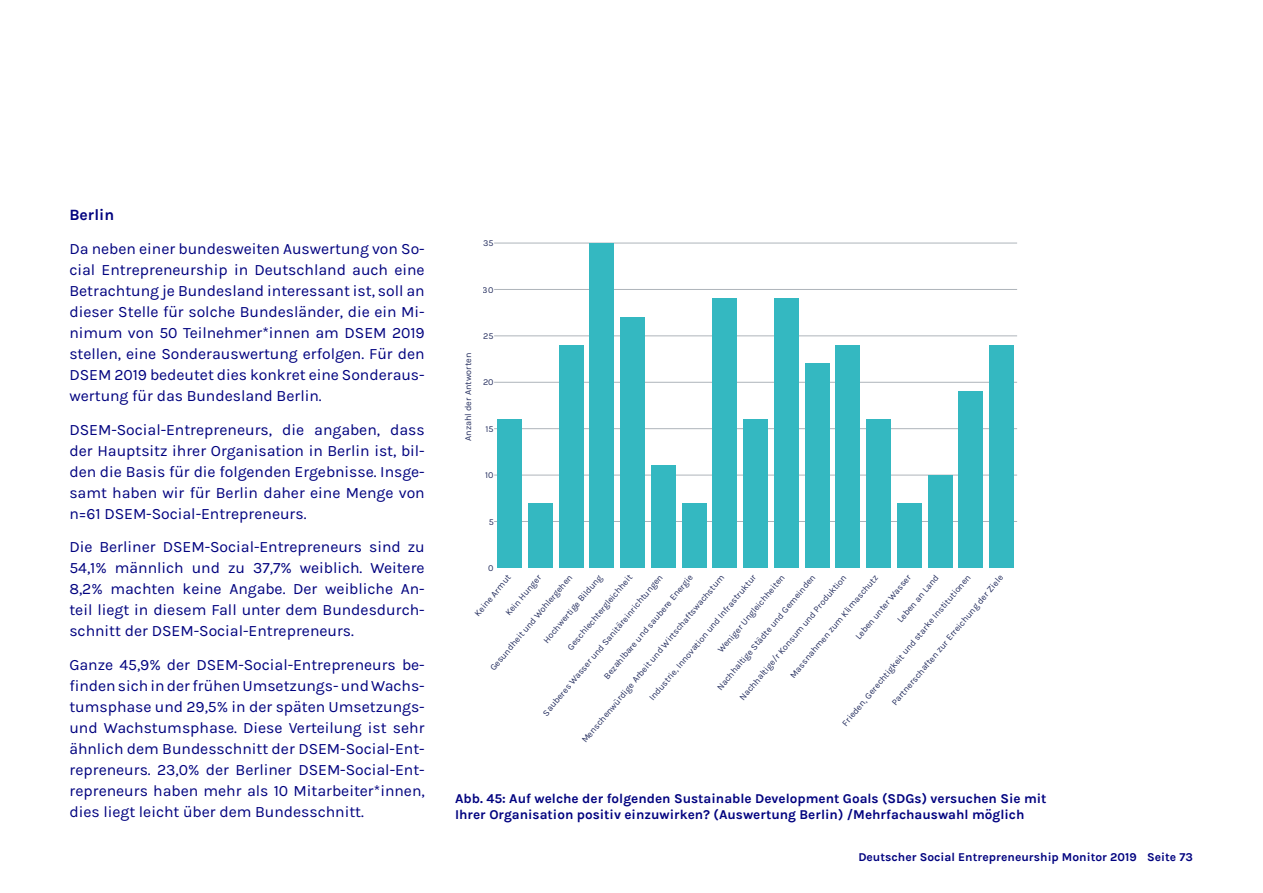
<style>
.page{position:relative;width:1263px;height:893px;background:#fff}
.page>*{position:absolute;margin:0;border:0;box-sizing:border-box;transform-origin:0 0}
.t1{font:15.75px/21px "Karla";letter-spacing:-.005em;color:#00027f;text-align:justify}
.t2{font:700 15.75px "Karla";color:#00027f}
.t3{font:700 13.5px/16.2px "Karla";color:#00027f}
.t4{font:700 12px "Karla";color:#00027f}
.t5{font:9px "Karla";color:#273060}
</style>
<div class="page">
<hr style="left:494px;top:521px;width:523px;height:1px;background:#aeb4ba">
<hr style="left:494px;top:475px;width:523px;height:1px;background:#aeb4ba">
<hr style="left:494px;top:428px;width:523px;height:1px;background:#aeb4ba">
<hr style="left:494px;top:382px;width:523px;height:1px;background:#aeb4ba">
<hr style="left:494px;top:336px;width:523px;height:1px;background:#aeb4ba">
<hr style="left:494px;top:289px;width:523px;height:1px;background:#aeb4ba">
<hr style="left:494px;top:243px;width:523px;height:1px;background:#aeb4ba">
<div style="left:497px;top:419px;width:25px;height:149px;background:#34b8c1"></div>
<div style="left:528px;top:503px;width:25px;height:65px;background:#34b8c1"></div>
<div style="left:559px;top:345px;width:24px;height:223px;background:#34b8c1"></div>
<div style="left:589px;top:243px;width:25px;height:325px;background:#34b8c1"></div>
<div style="left:620px;top:317px;width:25px;height:251px;background:#34b8c1"></div>
<div style="left:651px;top:466px;width:25px;height:102px;background:#34b8c1"></div>
<div style="left:682px;top:503px;width:24px;height:65px;background:#34b8c1"></div>
<div style="left:712px;top:299px;width:25px;height:269px;background:#34b8c1"></div>
<div style="left:743px;top:419px;width:25px;height:149px;background:#34b8c1"></div>
<div style="left:774px;top:299px;width:25px;height:269px;background:#34b8c1"></div>
<div style="left:805px;top:364px;width:24px;height:204px;background:#34b8c1"></div>
<div style="left:836px;top:345px;width:24px;height:223px;background:#34b8c1"></div>
<div style="left:866px;top:419px;width:25px;height:149px;background:#34b8c1"></div>
<div style="left:897px;top:503px;width:25px;height:65px;background:#34b8c1"></div>
<div style="left:928px;top:475px;width:24px;height:93px;background:#34b8c1"></div>
<div style="left:959px;top:392px;width:24px;height:176px;background:#34b8c1"></div>
<div style="left:989px;top:345px;width:25px;height:223px;background:#34b8c1"></div>
<p class="t2" style="left:69px;top:206px;width:46px">Berlin</p>
<p class="t1" style="left:69px;top:238px;width:357px">Da neben einer bundesweiten Auswertung von So&shy;cial Entrepreneurship in Deutschland auch eine Betrachtung je Bundesland interessant ist, soll an dieser Stelle für solche Bundesländer, die ein Mi&shy;nimum von 50 Teilnehmer*innen am DSEM 2019 stellen, eine Sonderauswertung erfolgen. Für den DSEM 2019 bedeutet dies konkret eine Sonderaus&shy;wertung für das Bundesland Berlin.</p>
<p class="t1" style="left:69px;top:419px;width:357px">DSEM-Social-Entrepreneurs, die angaben, dass der Hauptsitz ihrer Organisation in Berlin ist, bil&shy;den die Basis für die folgenden Ergebnisse. Insge&shy;samt haben wir für Berlin daher eine Menge von n=61 DSEM-Social-Entrepreneurs.</p>
<p class="t1" style="left:69px;top:537px;width:357px">Die Berliner DSEM-Social-Entrepreneurs sind zu 54,1% männlich und zu 37,7% weiblich. Weitere 8,2% machten keine Angabe. Der weibliche An&shy;teil liegt in diesem Fall unter dem Bundesdurch&shy;schnitt der DSEM-Social-Entrepreneurs.</p>
<p class="t1" style="left:69px;top:655px;width:357px">Ganze 45,9% der DSEM-Social-Entrepreneurs be&shy;finden sich in der frühen Umsetzungs- und Wachs&shy;tumsphase und 29,5% in der späten Umsetzungs&shy;und Wachstumsphase. Diese Verteilung ist sehr ähnlich dem Bundesschnitt der DSEM-Social-Ent&shy;repreneurs. 23,0% der Berliner DSEM-Social-Ent&shy;repreneurs haben mehr als 10 Mitarbeiter*innen, dies liegt leicht über dem Bundesschnitt.</p>
<p class="t5" style="left:483px;top:238px;width:12px">35</p>
<p class="t5" style="left:483px;top:285px;width:12px">30</p>
<p class="t5" style="left:463px;top:441px;width:90px;rotate:-90deg">Anzahl der Antworten</p>
<p class="t5" style="left:483px;top:331px;width:12px">25</p>
<p class="t5" style="left:483px;top:377px;width:12px">20</p>
<p class="t5" style="left:485px;top:424px;width:10px">15</p>
<p class="t5" style="left:485px;top:470px;width:10px">10</p>
<p class="t5" style="left:488px;top:517px;width:7px">5</p>
<p class="t5" style="left:488px;top:563px;width:7px">0</p>
<p class="t5" style="left:565px;top:646px;width:97px;rotate:-50deg">Geschlechtergleichheit</p>
<p class="t5" style="left:472px;top:612px;width:53px;rotate:-50deg">Keine Armut</p>
<p class="t5" style="left:895px;top:618px;width:61px;rotate:-50deg">Leben an Land</p>
<p class="t5" style="left:541px;top:638px;width:88px;rotate:-50deg">Hochwertige Bildung</p>
<p class="t5" style="left:647px;top:696px;width:163px;rotate:-50deg">Industrie, Innovation und Infrastruktur</p>
<p class="t5" style="left:853px;top:635px;width:83px;rotate:-50deg">Leben unter Wasser</p>
<p class="t5" style="left:503px;top:611px;width:52px;rotate:-50deg">Kein Hunger</p>
<p class="t5" style="left:890px;top:701px;width:169px;rotate:-50deg">Partnerschaften zur Erreichung der Ziele</p>
<p class="t5" style="left:602px;top:675px;width:135px;rotate:-50deg">Bezahlbare und saubere Energie</p>
<p class="t5" style="left:788px;top:673px;width:133px;rotate:-50deg">Massnahmen zum Klimaschutz</p>
<p class="t5" style="left:580px;top:738px;width:218px;rotate:-50deg">Menschenwürdige Arbeit und Wirtschaftswachstum</p>
<p class="t5" style="left:840px;top:721px;width:196px;rotate:-50deg">Frieden, Gerechtigkeit und starke Institutionen</p>
<p class="t5" style="left:737px;top:696px;width:162px;rotate:-50deg">Nachhaltige/r Konsum und Produktion</p>
<p class="t5" style="left:541px;top:711px;width:183px;rotate:-50deg">Sauberes Wasser und Sanitäreinrichtungen</p>
<p class="t5" style="left:715px;top:686px;width:149px;rotate:-50deg">Nachhaltige Städte und Gemeinden</p>
<p class="t5" style="left:488px;top:666px;width:124px;rotate:-50deg">Gesundheit und Wohlergehen</p>
<p class="t5" style="left:716px;top:648px;width:100px;rotate:-50deg">Weniger Ungleichheiten</p>
<p class="t3" style="left:455px;top:790px;width:593px">Abb. 45: Auf welche der folgenden Sustainable Development Goals (SDGs) versuchen Sie mit<br>Ihrer Organisation positiv einzuwirken? (Auswertung Berlin) /Mehrfachauswahl möglich</p>
<p class="t4" style="left:858px;top:850px;width:336px">Deutscher Social Entrepreneurship Monitor 2019 Seite 73</p>
</div>
